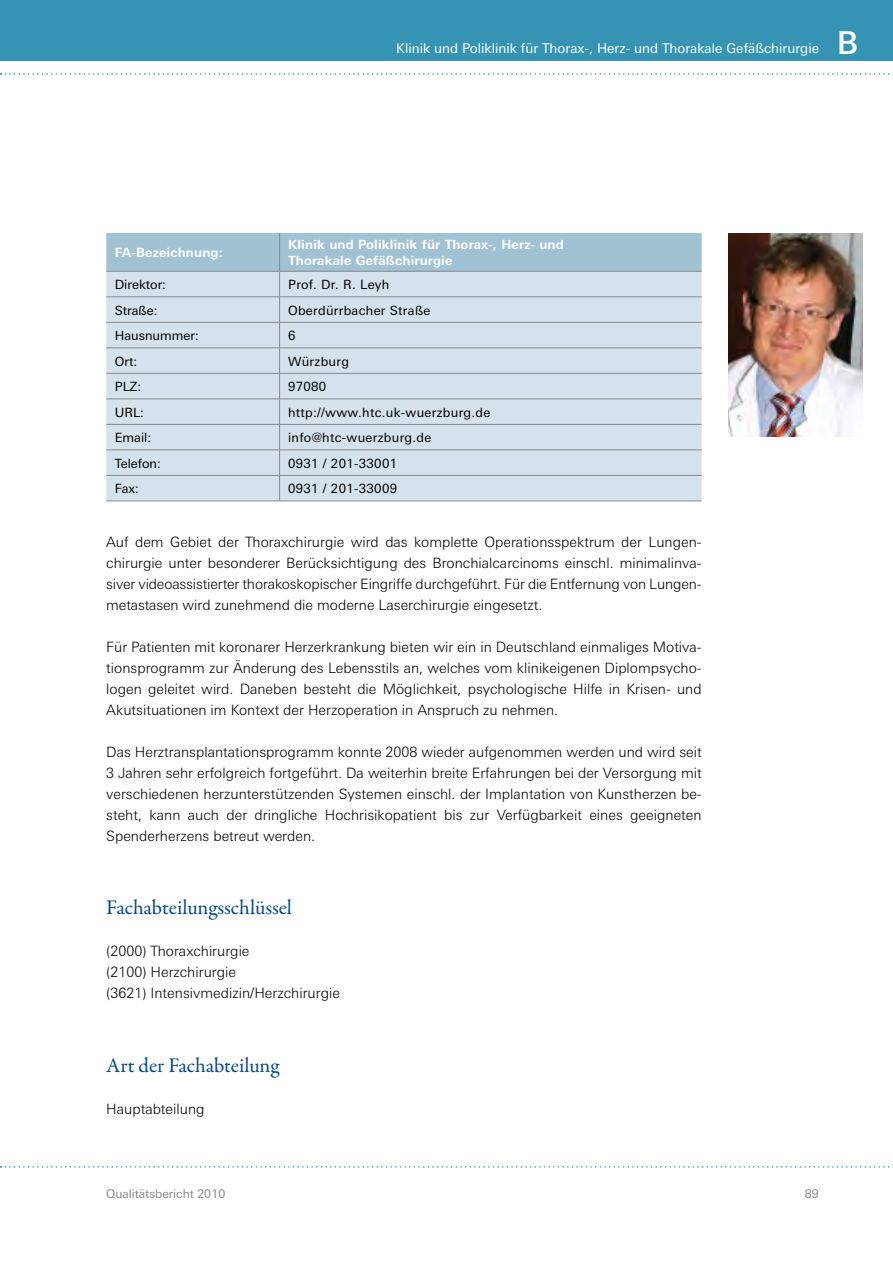
<style>
.page{position:relative;width:893px;height:1263px;background:#fff}
.page>*{position:absolute;margin:0;border:0;box-sizing:border-box;transform-origin:0 0}
.t1{font:500 31.5px "LT Univers Basic";color:#fff}
._03a_Body{font:21px "Garamond Premr Pro";color:#004595}
._03a_Body-2{font:300 14.25px/21px "LT Univers Basic";color:#000;text-align:justify}
.t2{font:13.5px "LT Univers Basic";color:#fff}
._06b_Tab_Zahlen{font:12.75px "LT Univers Basic";letter-spacing:.025em;color:#000}
._06a_Tab_Head{font:700 12.75px/15.8px "LT Univers Basic";letter-spacing:.015em;color:#fff}
._06_tab_fliess{font:12.75px "LT Univers Basic";color:#000}
.t3{font:12px "LT Univers Basic";color:#87888a}
</style>
<div class="page">
<div style="left:0;top:0;width:893px;height:61px;background:#3593b3"></div>
<svg style="left:0;top:73px;width:893px;height:2px"></svg>
<svg style="left:0;top:1166px;width:893px;height:1px"></svg>
<hr style="left:106px;top:501px;width:174px;height:1px;background:#87888a">
<hr style="left:280px;top:501px;width:422px;height:1px;background:#87888a">
<svg style="left:106px;top:233px;width:596px;height:268px;background:#cadae3"></svg>
<img style="left:729px;top:233px;width:134px;height:204px">
<p class="t2" style="left:396px;top:40px;width:424px">Klinik und Poliklinik für Thorax-, Herz- und Thorakale Gefäßchirurgie</p>
<p class="t1" style="left:837px;top:24px;width:23px">B</p>
<p class="_06a_Tab_Head" style="left:115px;top:244px;width:110px">FA-Bezeichnung:</p>
<p class="_06a_Tab_Head" style="left:288px;top:236px;width:277px">Klinik und Poliklinik für Thorax-, Herz- und<br>Thorakale Gefäßchirurgie</p>
<p class="_06_tab_fliess" style="left:115px;top:277px;width:53px">Direktor:</p>
<p class="_06b_Tab_Zahlen" style="left:288px;top:277px;width:103px">Prof. Dr. R. Leyh</p>
<p class="_06_tab_fliess" style="left:115px;top:303px;width:44px">Straße:</p>
<p class="_06b_Tab_Zahlen" style="left:288px;top:303px;width:144px">Oberdürrbacher Straße</p>
<p class="_06_tab_fliess" style="left:115px;top:328px;width:85px">Hausnummer:</p>
<p class="_06b_Tab_Zahlen" style="left:288px;top:328px;width:9px">6</p>
<p class="_06_tab_fliess" style="left:115px;top:354px;width:24px">Ort:</p>
<p class="_06b_Tab_Zahlen" style="left:288px;top:354px;width:62px">Würzburg</p>
<p class="_06_tab_fliess" style="left:115px;top:379px;width:28px">PLZ:</p>
<p class="_06b_Tab_Zahlen" style="left:288px;top:379px;width:40px">97080</p>
<p class="_06_tab_fliess" style="left:115px;top:405px;width:31px">URL:</p>
<p class="_06b_Tab_Zahlen" style="left:288px;top:405px;width:204px">http://www.htc.uk-wuerzburg.de</p>
<p class="_06_tab_fliess" style="left:115px;top:430px;width:38px">Email:</p>
<p class="_06b_Tab_Zahlen" style="left:288px;top:430px;width:145px">info@htc-wuerzburg.de</p>
<p class="_06_tab_fliess" style="left:115px;top:456px;width:47px">Telefon:</p>
<p class="_06b_Tab_Zahlen" style="left:288px;top:456px;width:111px">0931 / 201-33001</p>
<p class="_06_tab_fliess" style="left:115px;top:481px;width:26px">Fax:</p>
<p class="_06b_Tab_Zahlen" style="left:288px;top:481px;width:110px">0931 / 201-33009</p>
<p class="_03a_Body-2" style="left:106px;top:531px;width:597px">Auf dem Gebiet der Thoraxchirurgie wird das komplette Operationsspektrum der Lungen&shy;chirurgie unter besonderer Berücksichtigung des Bronchialcarcinoms einschl. minimalinva&shy;siver videoassistierter thorakoskopischer Eingriffe durchgeführt. Für die Entfernung von Lungen&shy;metastasen wird zunehmend die moderne Laserchirurgie eingesetzt.</p>
<p class="_03a_Body-2" style="left:106px;top:636px;width:597px">Für Patienten mit koronarer Herzerkrankung bieten wir ein in Deutschland einmaliges Motiva&shy;tionsprogramm zur Änderung des Lebensstils an, welches vom klinikeigenen Diplompsycho&shy;logen geleitet wird. Daneben besteht die Möglichkeit, psychologische Hilfe in Krisen- und Akutsituationen im Kontext der Herzoperation in Anspruch zu nehmen.</p>
<p class="_03a_Body-2" style="left:106px;top:741px;width:597px">Das Herztransplantationsprogramm konnte 2008 wieder aufgenommen werden und wird seit 3 Jahren sehr erfolgreich fortgeführt. Da weiterhin breite Erfahrungen bei der Versorgung mit verschiedenen herzunterstützenden Systemen einschl. der Implantation von Kunstherzen be&shy;steht, kann auch der dringliche Hochrisikopatient bis zur Verfügbarkeit eines geeigneten Spenderherzens betreut werden.</p>
<p class="_03a_Body" style="left:106px;top:895px;width:187px">Fachabteilungsschlüssel</p>
<p class="_03a_Body-2" style="left:106px;top:940px;width:145px">(2000) Thoraxchirurgie</p>
<p class="_03a_Body-2" style="left:106px;top:961px;width:131px">(2100) Herzchirurgie</p>
<p class="_03a_Body-2" style="left:106px;top:982px;width:235px">(3621) Intensivmedizin/Herzchirurgie</p>
<p class="_03a_Body" style="left:106px;top:1052px;width:174px">Art der Fachabteilung</p>
<p class="_03a_Body-2" style="left:106px;top:1098px;width:100px">Hauptabteilung</p>
<p class="t3" style="left:106px;top:1187px;width:120px">Qualitätsbericht 2010</p>
<p class="t3" style="left:805px;top:1187px;width:15px">89</p>
</div>
